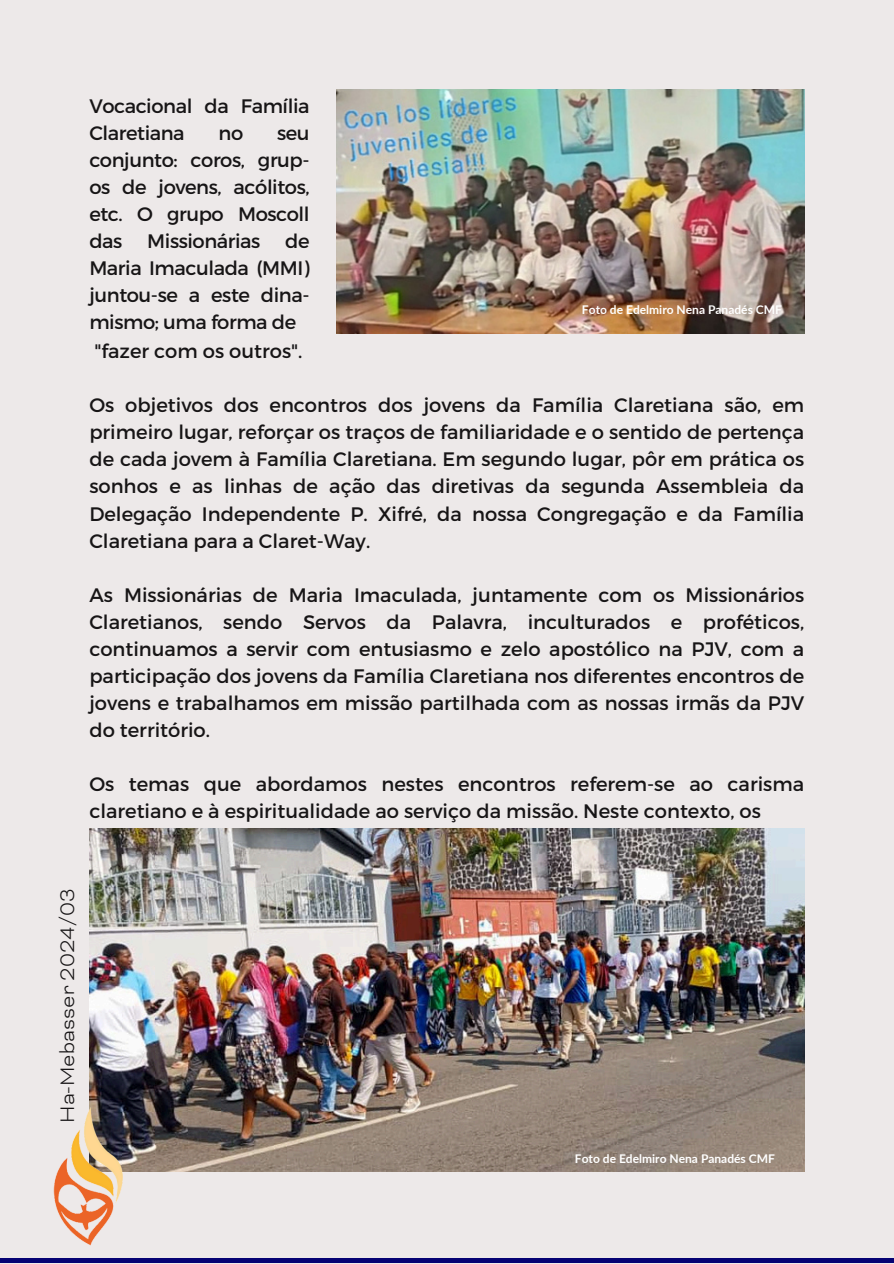
<style>
.page{position:relative;width:894px;height:1264px;background:#fff}
.page>*{position:absolute;margin:0;border:0;box-sizing:border-box;transform-origin:0 0}
.t1{font:300 22.5px "Bicyclette";color:#171516}
.t2{font:19.5px/27px "Montserrat";color:#171516;text-align:justify}
.t3{font:19.5px/27px "Montserrat";letter-spacing:-.02em;color:#171516}
.t4{font:700 12px "Lato";color:#fff}
</style>
<div class="page">
<div style="left:0;top:0;width:893px;height:1263px;background:#ede9e9"></div>
<img style="left:89px;top:828px;width:715px;height:343px">
<img style="left:53px;top:1097px;width:70px;height:149px">
<hr style="left:0;top:1258px;width:893px;height:4px;background:#060273">
<img style="left:336px;top:89px;width:467px;height:244px">
<h2 class="t3" style="left:89px;top:92px;width:222px">Vocacional da Família<br>Claretiana</h2>
<h2 class="t2" style="left:89px;top:119px;width:222px;text-indent:188px">seu conjunto: coros, grup&shy;os de jovens, acólitos, etc. O grupo Moscoll das</h2>
<h2 class="t2" style="left:218px;top:119px;width:26px">no</h2>
<h2 class="t3" style="left:147px;top:227px;width:115px">Missionárias</h2>
<h2 class="t2" style="left:89px;top:227px;width:222px;text-indent:196px">de Maria Imaculada (MMI) juntou-se a este dina&shy;mismo; uma forma de</h2>
<p class="t4" style="left:581px;top:302px;width:201px">Foto de Edelmiro Nena Panadés CMF</p>
<h2 class="t2" style="left:94px;top:337px;width:209px">"fazer com os outros".</h2>
<p class="t2" style="left:89px;top:391px;width:716px">Os objetivos dos encontros dos jovens da Família Claretiana são, em primeiro lugar, reforçar os traços de familiaridade e o sentido de pertença de cada jovem à Família Claretiana. Em segundo lugar, pôr em prática os sonhos e as linhas de ação das diretivas da segunda Assembleia da Delegação Independente P. Xifré, da nossa Congregação e da Família Claretiana para a Claret-Way.</p>
<h3 class="t2" style="left:89px;top:580px;width:716px">As Missionárias de Maria Imaculada, juntamente com os Missionários Claretianos, sendo Servos da Palavra, inculturados e proféticos, continuamos a servir com entusiasmo e zelo apostólico na PJV, com a participação dos jovens da Família Claretiana nos diferentes encontros de jovens e trabalhamos em missão partilhada com as nossas irmãs da PJV do território.</h3>
<h2 class="t2" style="left:89px;top:769px;width:716px">Os temas que abordamos nestes encontros referem-se ao carisma claretiano e à espiritualidade ao serviço da missão. Neste contexto, os</h2>
<h2 class="t1" style="left:56px;top:1122px;width:235px;rotate:-90deg">Ha-Mebasser 2024/03</h2>
<h1 class="t4" style="left:574px;top:1150px;width:201px">Foto de Edelmiro Nena Panadés CMF</h1>
</div>
